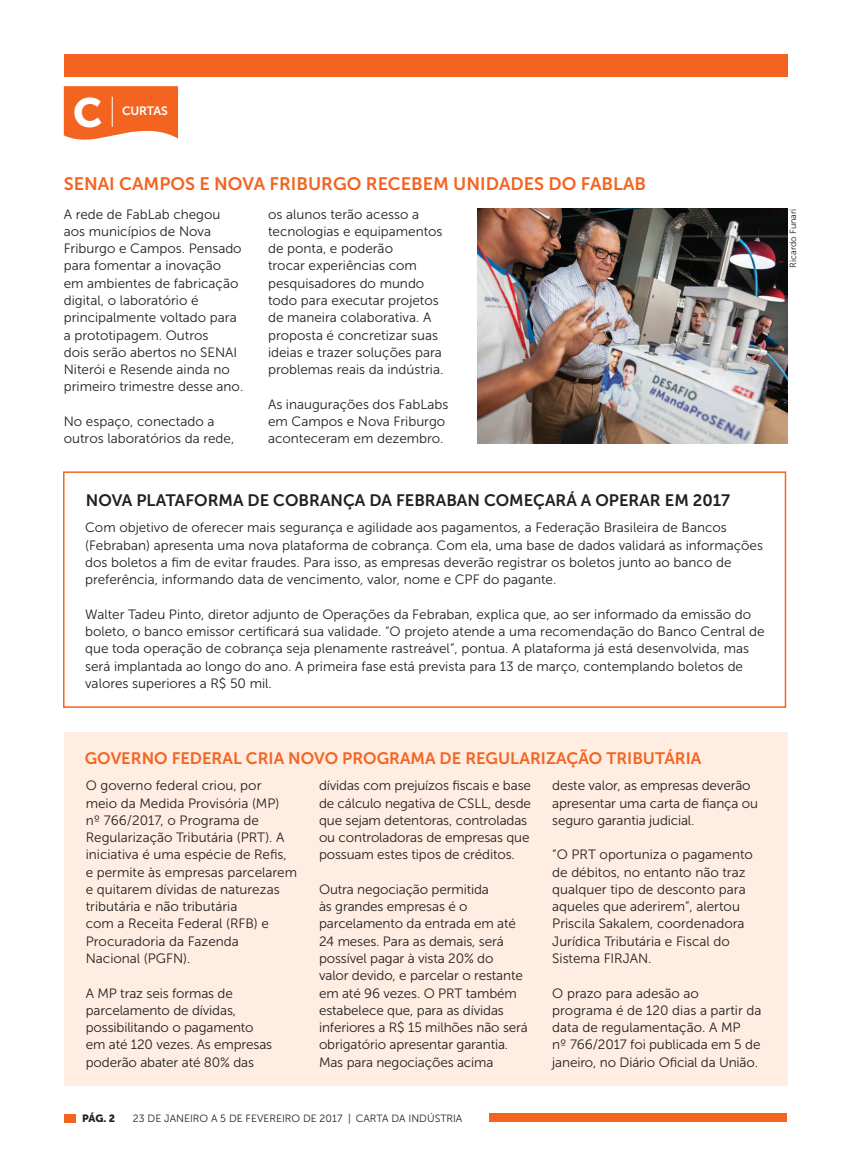
<style>
.page{position:relative;width:851px;height:1149px;background:#fff}
.page>*{position:absolute;margin:0;border:0;box-sizing:border-box;transform-origin:0 0}
.titulo_16{font:40.65px "Museo Sans 900";color:#fff}
.texto{font:18px "Museo Sans 700";color:#f36421}
.texto-2{font:16.5px "Museo Sans 700";color:#f36421}
.texto-3{font:16.5px "Museo Sans 700";color:#231f20}
.texto-4{font:13.5px/17.2px "Museo Sans 300";color:#231f20}
.t1{font:12.15px "Museo Sans 700";letter-spacing:-.02em;color:#fff}
.t2{font:10.5px "Museo Sans 300";color:#231f20}
.t3{font:10.5px "Museo Sans 900";color:#231f20}
.Crédito{font:9px "Museo Sans 300";color:#231f20}
</style>
<div class="page">
<div style="left:489px;top:1113px;width:298px;height:8px;background:#f36421"></div>
<div style="left:64px;top:54px;width:723px;height:22px;background:#f36421"></div>
<div style="left:64px;top:1113px;width:11px;height:8px;background:#f36421"></div>
<svg style="left:64px;top:86px;width:114px;height:54px;background:#f47235"></svg>
<hr style="left:112px;top:97px;width:1px;height:30px;background:#fff">
<div style="left:64px;top:731px;width:723px;height:353px;background:#feede0"></div>
<div style="left:63px;top:471px;width:723px;height:236px;border:2px solid #f36421"></div>
<img style="left:477px;top:208px;width:310px;height:235px">
<p class="titulo_16" style="left:73px;top:90px;width:31px">C</p>
<p class="t1" style="left:122px;top:104px;width:47px">CURTAS</p>
<p class="texto" style="left:64px;top:174px;width:583px">SENAI CAMPOS E NOVA FRIBURGO RECEBEM UNIDADES DO FABLAB</p>
<p class="texto-4" style="left:64px;top:205px;width:181px">A rede de FabLab chegou aos municípios de Nova<br>Friburgo e Campos. Pensado para fomentar a inovação em ambientes de fabricação digital, o laboratório é principalmente voltado para a prototipagem. Outros<br>dois serão abertos no SENAI<br>Niterói e Resende ainda no primeiro trimestre desse ano.</p>
<p class="texto-4" style="left:64px;top:412px;width:172px">No espaço, conectado a outros laboratórios da rede,</p>
<p class="texto-4" style="left:268px;top:205px;width:177px">os alunos terão acesso a tecnologias e equipamentos de ponta, e poderão<br>trocar experiências com pesquisadores do mundo todo para executar projetos de maneira colaborativa. A proposta é concretizar suas ideias e trazer soluções para problemas reais da indústria.</p>
<p class="texto-4" style="left:268px;top:395px;width:182px">As inaugurações dos FabLabs em Campos e Nova Friburgo aconteceram em dezembro.</p>
<p class="texto-3" style="left:86px;top:491px;width:645px">NOVA PLATAFORMA DE COBRANÇA DA FEBRABAN COMEÇARÁ A OPERAR EM 2017</p>
<p class="texto-4" style="left:85px;top:519px;width:679px">Com objetivo de oferecer mais segurança e agilidade aos pagamentos, a Federação Brasileira de Bancos (Febraban) apresenta uma nova plataforma de cobrança. Com ela, uma base de dados validará as informações dos boletos a fim de evitar fraudes. Para isso, as empresas deverão registrar os boletos junto ao banco de preferência, informando data de vencimento, valor, nome e CPF do pagante.</p>
<p class="texto-4" style="left:85px;top:605px;width:681px">Walter Tadeu Pinto, diretor adjunto de Operações da Febraban, explica que, ao ser informado da emissão do boleto, o banco emissor certificará sua validade. “O projeto atende a uma recomendação do Banco Central de que toda operação de cobrança seja plenamente rastreável”, pontua. A plataforma já está desenvolvida, mas será implantada ao longo do ano. A primeira fase está prevista para 13 de março, contemplando boletos de valores superiores a R$ 50 mil.</p>
<p class="texto-2" style="left:85px;top:749px;width:618px">GOVERNO FEDERAL CRIA NOVO PROGRAMA DE REGULARIZAÇÃO TRIBUTÁRIA</p>
<p class="texto-4" style="left:86px;top:777px;width:213px">O governo federal criou, por<br>meio da Medida Provisória (MP) nº 766/2017, o Programa de<br>Regularização Tributária (PRT). A iniciativa é uma espécie de Refis, e permite às empresas parcelarem e quitarem dívidas de naturezas tributária e não tributária<br>com a Receita Federal (RFB) e<br>Procuradoria da Fazenda<br>Nacional (PGFN).</p>
<p class="texto-4" style="left:86px;top:984px;width:188px">A MP traz seis formas de parcelamento de dívidas, possibilitando o pagamento em até 120 vezes. As empresas poderão abater até 80% das</p>
<p class="texto-4" style="left:319px;top:777px;width:213px">dívidas com prejuízos fiscais e base de cálculo negativa de CSLL, desde que sejam detentoras, controladas ou controladoras de empresas que possuam estes tipos de créditos.</p>
<p class="texto-4" style="left:319px;top:880px;width:210px">Outra negociação permitida<br>às grandes empresas é o parcelamento da entrada em até<br>24 meses. Para as demais, será possível pagar à vista 20% do<br>valor devido, e parcelar o restante em até 96 vezes. O PRT também estabelece que, para as dívidas inferiores a R$ 15 milhões não será obrigatório apresentar garantia.<br>Mas para negociações acima</p>
<p class="texto-4" style="left:552px;top:777px;width:207px">deste valor, as empresas deverão apresentar uma carta de fiança ou seguro garantia judicial.</p>
<p class="texto-4" style="left:552px;top:846px;width:202px">“O PRT oportuniza o pagamento de débitos, no entanto não traz qualquer tipo de desconto para aqueles que aderirem”, alertou<br>Priscila Sakalem, coordenadora<br>Jurídica Tributária e Fiscal do<br>Sistema FIRJAN.</p>
<p class="texto-4" style="left:552px;top:984px;width:211px">O prazo para adesão ao programa é de 120 dias a partir da data de regulamentação. A MP<br>nº 766/2017 foi publicada em 5 de janeiro, no Diário Oficial da União.</p>
<p class="t3" style="left:82px;top:1111px;width:35px">PÁG. 2</p>
<p class="t2" style="left:133px;top:1112px;width:331px">23 DE JANEIRO A 5 DE FEVEREIRO DE 2017 | CARTA DA INDÚSTRIA</p>
<p class="Crédito" style="left:788px;top:267px;width:61px;rotate:-90deg">Ricardo Funari</p>
</div>
